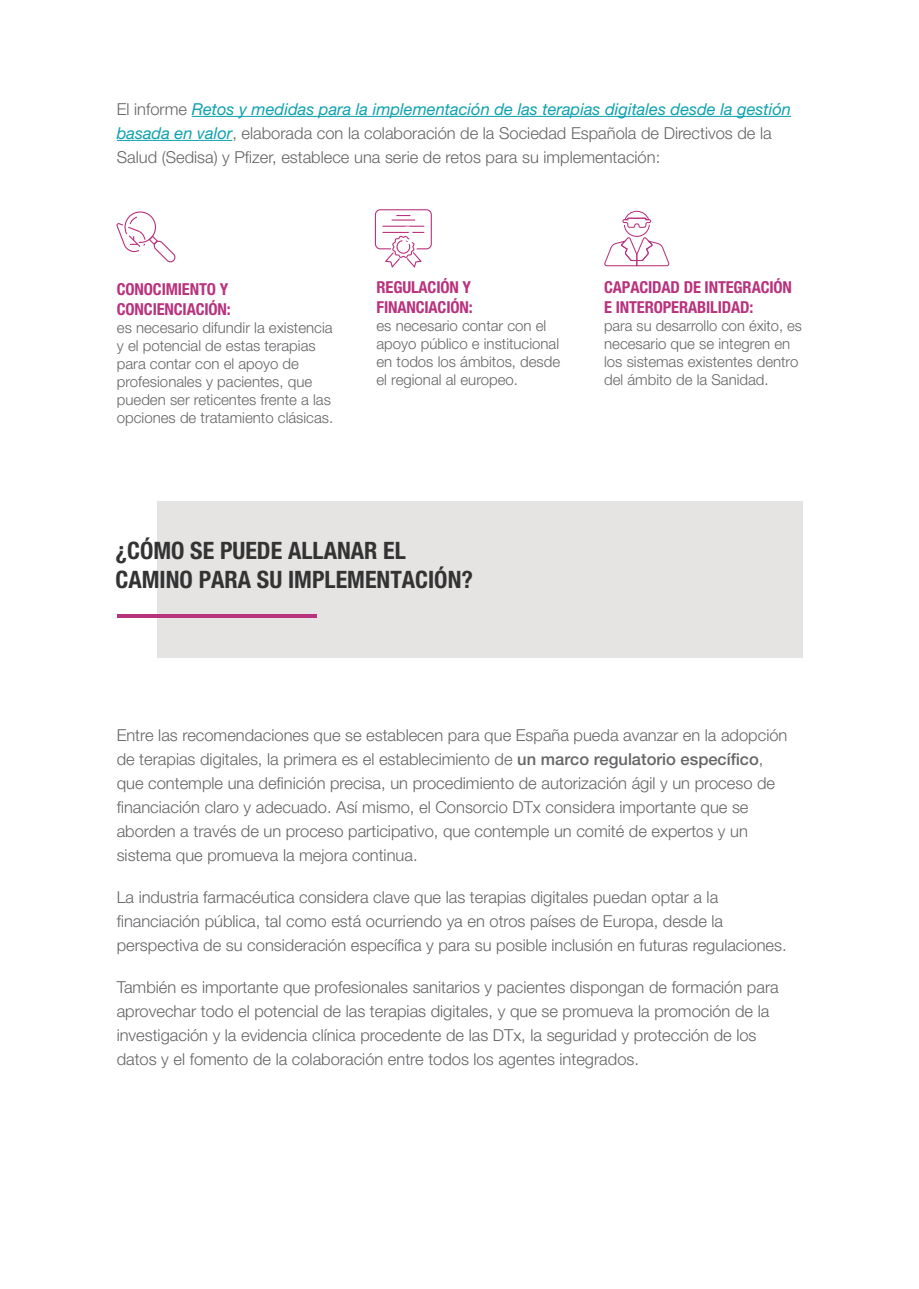
<style>
.page{position:relative;width:919px;height:1289px;background:#fff}
.page>*{position:absolute;margin:0;border:0;box-sizing:border-box;transform-origin:0 0}
.t1{font:700 condensed 24.6px "Helvetica Neue LT Std";color:#fff}
.t2{font:700 condensed 24px/28.8px "Helvetica Neue LT Std";color:#343334}
.t3{font:300 16.5px/24px "Helvetica Neue LT Std";color:#656568}
.t4{font:700 condensed 16.5px/19.8px "Helvetica Neue LT Std";letter-spacing:-.01em;color:#b9327d}
.t5{font:300 15px/18px "Helvetica Neue LT Std";color:#656568}
.s1{font-weight:400;font-style:italic;color:#0da1af}
.s2{font-weight:500}
</style>
<div class="page">
<hr style="left:192px;top:116px;width:599px;height:1px;background:#0da1af">
<hr style="left:117px;top:140px;width:115px;height:1px;background:#0da1af">
<svg style="left:116px;top:211px;width:60px;height:52px"></svg>
<svg style="left:383px;top:235px;width:40px;height:33px"></svg>
<div style="left:375px;top:209px;width:57px;height:40px;border:1px solid #b9327d;border-radius:5px"></div>
<svg style="left:391px;top:215px;width:24px;height:5px"></svg>
<hr style="left:382px;top:226px;width:42px;height:1px;background:#b9327d">
<hr style="left:382px;top:232px;width:42px;height:1px;background:#b9327d">
<svg style="left:604px;top:210px;width:65px;height:57px"></svg>
<div style="left:157px;top:501px;width:645px;height:156px;background:#e5e4e2"></div>
<hr style="left:117px;top:614px;width:199px;height:4px;background:#b9327d">
<p class="t3" style="left:117px;top:98px;width:675px">El informe <span class="s1">Retos y medidas para la implementación de las terapias digitales desde la gestión basada en valor</span>, elaborada con la colaboración de la Sociedad Española de Directivos de la<br>Salud (Sedisa) y Pfizer, establece una serie de retos para su implementación:</p>
<p class="t4" style="left:117px;top:279px;width:115px">CONOCIMIENTO Y<br>CONCIENCIACIÓN:</p>
<p class="t5" style="left:117px;top:320px;width:218px">es necesario difundir la existencia y el potencial de estas terapias para contar con el apoyo de profesionales y pacientes, que pueden ser reticentes frente a las opciones de tratamiento clásicas.</p>
<h1 class="t1" style="left:402px;top:221px;width:13px">3</h1>
<p class="t4" style="left:376px;top:277px;width:98px">REGULACIÓN Y<br>FINANCIACIÓN:</p>
<p class="t5" style="left:376px;top:318px;width:185px">es necesario contar con el apoyo público e institucional en todos los ámbitos, desde el regional al europeo.</p>
<h2 class="t2" style="left:116px;top:536px;width:359px">¿CÓMO SE PUEDE ALLANAR EL<br>CAMINO PARA SU IMPLEMENTACIÓN?</h2>
<p class="t4" style="left:604px;top:277px;width:189px">CAPACIDAD DE INTEGRACIÓN<br>E INTEROPERABILIDAD:</p>
<p class="t5" style="left:604px;top:318px;width:199px">para su desarrollo con éxito, es necesario que se integren en los sistemas existentes dentro del ámbito de la Sanidad.</p>
<p class="t3" style="left:117px;top:724px;width:672px">Entre las recomendaciones que se establecen para que España pueda avanzar en la adopción de terapias digitales, la primera es el establecimiento de <span class="s2">un marco regulatorio específico</span>, que contemple una definición precisa, un procedimiento de autorización ágil y un proceso de financiación claro y adecuado. Así mismo, el Consorcio DTx considera importante que se aborden a través de un proceso participativo, que contemple un comité de expertos y un sistema que promueva la mejora continua.</p>
<p class="t3" style="left:117px;top:887px;width:671px">La industria farmacéutica considera clave que las terapias digitales puedan optar a la financiación pública, tal como está ocurriendo ya en otros países de Europa, desde la perspectiva de su consideración específica y para su posible inclusión en futuras regulaciones.</p>
<p class="t3" style="left:117px;top:977px;width:663px">También es importante que profesionales sanitarios y pacientes dispongan de formación para aprovechar todo el potencial de las terapias digitales, y que se promueva la promoción de la investigación y la evidencia clínica procedente de las DTx, la seguridad y protección de los datos y el fomento de la colaboración entre todos los agentes integrados.</p>
</div>
